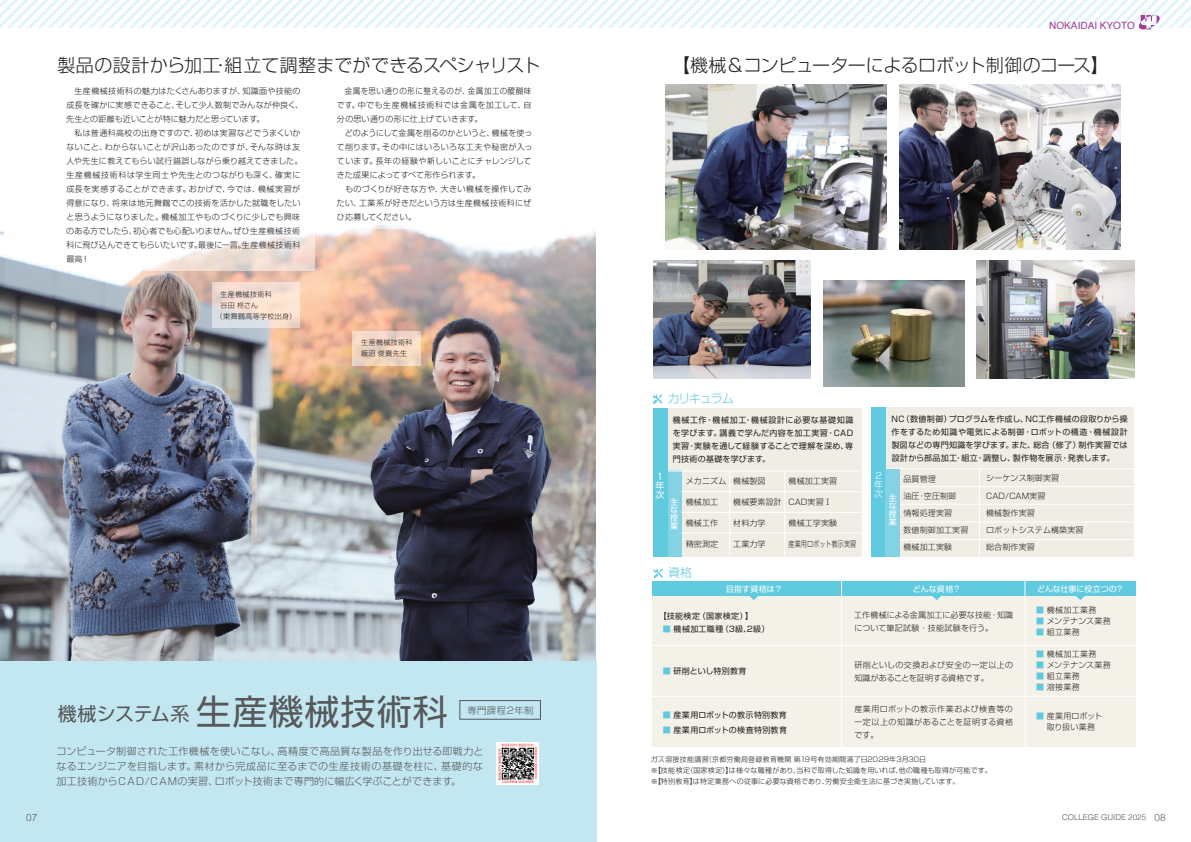
<style>
.page{position:relative;width:1191px;height:842px;background:#fff}
.page>*{position:absolute;margin:0;border:0;box-sizing:border-box;transform-origin:0 0}
.t1{font:19px "Shin Go Pro";letter-spacing:-.005em;color:#57585a}
.t2{font:300 18px "Shin Go Pro";letter-spacing:.01em;color:#231f20}
.t3{font:300 18px "Shin Go Pro";letter-spacing:-.01em;color:#231f20}
.t4{font:300 12px "Shin Go Pro";letter-spacing:-.09em;color:#60cadf}
.t5{font:300 10px/15px "Shin Go Pro";letter-spacing:.005em;color:#57585a;text-align:justify}
.t6{font:10px "Helvetica";color:#a23d93}
.t7{font:300 10px "Helvetica";color:#57585a}
.t8{font:300 9.4px "Shin Go Pro";letter-spacing:.045em;color:#57585a}
.t9{font:9px/8.9px "Shin Go Pro";color:#fff}
.t10{font:300 9px/8.9px "Shin Go Pro";color:#fff}
.t11{font:300 8px/14px "Shin Go Pro";letter-spacing:.02em;color:#231f20}
.t12{font:8px/13px "Shin Go Pro";letter-spacing:.035em;color:#231f20;text-align:justify}
.t13{font:300 8px/14px "Shin Go Pro";letter-spacing:.02em;color:#231f20;scale:.94 1}
.t14{font:8px/8px "Shin Go Pro";letter-spacing:.005em;color:#fff;text-align:justify}
.t15{font:300 8px "Helvetica";color:#57585a}
.t16{font:300 8px "Shin Go Pro";letter-spacing:.02em;color:#231f20;scale:.76 1}
.t17{font:8px "Shin Go Pro";letter-spacing:-.015em;color:#fff}
.t18{font:300 7px/11px "Shin Go Pro";letter-spacing:.035em;color:#231f20}
.t19{font:300 7px/11px "Shin Go Pro";letter-spacing:.06em;color:#231f20}
.s1{font-size:35px}
.s2{color:#60cadf}
.s3{font-size:10px}
</style>
<div class="page">
<svg style="left:0;top:0;width:1191px;height:27px"></svg>
<img style="left:0;top:229px;width:595px;height:432px">
<div style="left:0;top:661px;width:596px;height:181px;background:#c2e7f1"></div>
<img style="left:666px;top:84px;width:220px;height:166px">
<img style="left:899px;top:84px;width:221px;height:166px">
<img style="left:653px;top:260px;width:157px;height:118px">
<img style="left:976px;top:260px;width:158px;height:118px">
<img style="left:824px;top:281px;width:140px;height:105px">
<div style="left:58px;top:78px;width:256px;height:193px;background:#fff"></div>
<div style="left:497px;top:742px;width:42px;height:43px;background:linear-gradient(to bottom,#fffdfd,#fffefe)"></div>
<svg style="left:498px;top:744px;width:39px;height:39px;background:#9d8d8d"></svg>
<div style="left:460px;top:700px;width:80px;height:19px;border:1px solid #57585a"></div>
<div style="left:652px;top:583px;width:484px;height:164px;background:#f4f2e8"></div>
<div style="left:652px;top:582px;width:484px;height:14px;background:#60cadf"></div>
<hr style="left:841px;top:575px;width:1px;height:177px;background:#fff">
<hr style="left:1024px;top:575px;width:1px;height:177px;background:#fff">
<hr style="left:646px;top:645px;width:508px;height:1px;background:#fff">
<hr style="left:646px;top:696px;width:508px;height:1px;background:#fff">
<svg style="left:749px;top:596px;width:9px;height:4px"></svg>
<svg style="left:932px;top:596px;width:9px;height:4px"></svg>
<div style="left:871px;top:407px;width:263px;height:150px;background:#f0eee4"></div>
<div style="left:653px;top:408px;width:208px;height:149px;background:#f0eee4"></div>
<div style="left:667px;top:471px;width:14px;height:86px;background:#84d3e5"></div>
<hr style="left:653px;top:471px;width:208px;height:1px;background:#fff">
<hr style="left:681px;top:491px;width:180px;height:1px;background:#fff">
<hr style="left:681px;top:512px;width:180px;height:1px;background:#fff">
<hr style="left:681px;top:533px;width:180px;height:1px;background:#fff">
<hr style="left:784px;top:471px;width:1px;height:91px;background:#fff">
<hr style="left:729px;top:471px;width:1px;height:91px;background:#fff">
<hr style="left:900px;top:486px;width:234px;height:1px;background:#fff">
<hr style="left:900px;top:504px;width:234px;height:1px;background:#fff">
<hr style="left:900px;top:522px;width:234px;height:1px;background:#fff">
<hr style="left:900px;top:539px;width:234px;height:1px;background:#fff">
<hr style="left:871px;top:468px;width:263px;height:1px;background:#fff">
<hr style="left:979px;top:469px;width:1px;height:92px;background:#fff">
<div style="left:653px;top:409px;width:14px;height:148px;background:#60cadf"></div>
<div style="left:871px;top:407px;width:15px;height:150px;background:#60cadf"></div>
<svg style="left:1076px;top:596px;width:9px;height:4px"></svg>
<svg style="left:653px;top:394px;width:9px;height:10px"></svg>
<svg style="left:653px;top:568px;width:10px;height:10px"></svg>
<div style="left:886px;top:469px;width:14px;height:88px;background:#84d3e5"></div>
<svg style="left:212px;top:282px;width:87px;height:46px;background:#efded5"></svg>
<svg style="left:352px;top:331px;width:68px;height:34px;background:#f0d5c2"></svg>
<svg style="left:1138px;top:15px;width:21px;height:14px"></svg>
<h2 class="t2" style="left:57px;top:50px;width:484px">製品の設計から加工･組立て調整までができるスペシャリスト</h2>
<p class="t11" style="left:66px;top:83px;width:238px">　生産機械技術科の魅力はたくさんありますが、知識面や技能の成長を確かに実感できること、そして少人数制でみんなが仲良く、先生との距離も近いことが特に魅力だと思っています。<br>　私は普通科高校の出身ですので、初めは実習などでうまくいかないこと、わからないことが沢山あったのですが、そんな時は友人や先生に教えてもらい試行錯誤しながら乗り越えてきました。生産機械技術科は学生同士や先生とのつながりも深く、確実に成長を実感することができます。おかげで、今では、機械実習が得意になり、将来は地元舞鶴でこの技術を活かした就職をしたいと思うようになりました。機械加工やものづくりに少しでも興味のある方でしたら、初心者でも心配いりません。ぜひ生産機械技術科に飛び込んできてもらいたいです｡最後に一言｡生産機械技術科最高！</p>
<p class="t19" style="left:220px;top:288px;width:60px">生産機械技術科　</p>
<p class="t18" style="left:220px;top:299px;width:39px">谷田 柊さん</p>
<p class="t18" style="left:216px;top:310px;width:81px">（東舞鶴高等学校出身）</p>
<p class="t13" style="left:337px;top:83px;width:209px">　金属を思い通りの形に整えるのが、金属加工の醍醐味です。中でも生産機械技術科では金属を加工して、自分の思い通りの形に仕上げていきます。<br>　どのようにして金属を削るのかというと、機械を使って削ります。その中にはいろいろな工夫や秘密が入っています。長年の経験や新しいことにチャレンジしてきた成果によってすべて形作られます。<br>　ものづくりが好きな方や、大きい機械を操作してみたい、工業系が好きだという方は生産機械技術科にぜひ応募してください。</p>
<p class="t19" style="left:361px;top:336px;width:60px">生産機械技術科　飯沼 俊貴先生</p>
<h1 class="t1" style="left:58px;top:698px;width:391px">機械システム系<span class="s1">生産機械技術科</span></h1>
<p class="t8" style="left:467px;top:703px;width:68px">専門課程2年制</p>
<p class="t5" style="left:57px;top:742px;width:428px">コンピュータ制御された工作機械を使いこなし、高精度で高品質な製品を作り出せる即戦力となるエンジニアを目指します。素材から完成品に至るまでの生産技術の基礎を柱に、基礎的な加工技術からＣＡＤ/ＣＡＭの実習、ロボット技術まで専門的に幅広く学ぶことができます。</p>
<p class="t6" style="left:1049px;top:18px;width:87px">NOKAIDAI KYOTO</p>
<h2 class="t3" style="left:672px;top:50px;width:438px">【機械＆コンピューターによるロボット制御のコース】</h2>
<h3 class="t4" style="left:668px;top:388px;width:68px">カリキュラム</h3>
<p class="t12" style="left:673px;top:413px;width:182px">機械工作・機械加工・機械設計に必要な基礎知識を学びます。講義で学んだ内容を加工実習・CAD実習・実験を通して経験することで理解を深め、専門技術の基礎を学びます。</p>
<p class="t12" style="left:891px;top:411px;width:238px">NC（数値制御）プログラムを作成し、NC工作機械の段取りから操作をするため知識や電気による制御・ロボットの構造・機械設計製図などの専門知識を学びます。また、総合（修了）制作実習では設計から部品加工・組立・調整し、製作物を展示・発表します。</p>
<p class="t9" style="left:655px;top:471px;width:10px">１年次</p>
<p class="t14" style="left:670px;top:497px;width:9px">主な授業</p>
<p class="t11" style="left:686px;top:473px;width:42px">メカニズム</p>
<p class="t11" style="left:686px;top:494px;width:34px">機械加工</p>
<p class="t11" style="left:686px;top:515px;width:34px">機械工作</p>
<p class="t11" style="left:686px;top:536px;width:34px">精密測定</p>
<p class="t11" style="left:733px;top:473px;width:34px">機械製図</p>
<p class="t11" style="left:733px;top:494px;width:50px">機械要素設計</p>
<p class="t11" style="left:733px;top:515px;width:34px">材料力学</p>
<p class="t11" style="left:733px;top:536px;width:34px">工業力学</p>
<p class="t11" style="left:788px;top:473px;width:50px">機械加工実習</p>
<p class="t11" style="left:788px;top:494px;width:45px">CAD実習Ⅰ</p>
<p class="t11" style="left:788px;top:515px;width:50px">機械工学実験</p>
<p class="t16" style="left:788px;top:538px;width:91px">産業用ロボット教示実習</p>
<h3 class="t4" style="left:668px;top:563px;width:26px">資格</h3>
<p class="t10" style="left:874px;top:470px;width:10px">２年次</p>
<p class="t11" style="left:903px;top:470px;width:66px;line-height:17px">品質管理<br>油圧・空圧制御<br>情報処理実習<br>数値制御加工実習機械加工実験</p>
<p class="t11" style="left:986px;top:469px;width:99px;line-height:17.2px">シーケンス制御実習<br>CAD/CAM実習<br>機械製作実習<br>ロボットシステム構築実習総合制作実習</p>
<p class="t14" style="left:889px;top:493px;width:9px">主な授業</p>
<p class="t14" style="left:726px;top:584px;width:58px">目指す資格は？</p>
<p class="t14" style="left:912px;top:584px;width:50px">どんな資格？</p>
<p class="t12" style="left:658px;top:609px;width:96px">【技能検定（国家検定）】</p>
<p class="t12" style="left:663px;top:622px;width:108px"><span class="s2">■</span> 機械加工職種（3級､2級）</p>
<p class="t12" style="left:663px;top:663px;width:85px"><span class="s2">■</span> 研削といし特別教育</p>
<p class="t12" style="left:663px;top:707px;width:125px"><span class="s2">■</span> 産業用ロボットの教示特別教育</p>
<p class="t12" style="left:663px;top:722px;width:125px"><span class="s2">■</span> 産業用ロボットの検査特別教育</p>
<p class="t11" style="left:854px;top:607px;width:160px;line-height:13px">工作機械による金属加工に必要な技能・知識について筆記試験・技能試験を行う。</p>
<p class="t11" style="left:854px;top:658px;width:160px;line-height:13px">研削といしの交換および安全の一定以上の知識があることを証明する資格です。</p>
<p class="t11" style="left:854px;top:701px;width:160px;line-height:13px;text-align:justify">産業用ロボットの教示作業および検査等の一定以上の知識があることを証明する資格です。</p>
<p class="t18" style="left:651px;top:753px;width:342px">ガス溶接技能講習（京都労働局登録教育機関 第19号有効期間満了日2029年3月30日<br>※【技能検定（国家検定）】は様々な職種があり、当科で取得した知識を用いれば、他の職種も取得が可能です。※【特別教育】は特定業務への従事に必要な資格であり、労働安全衛生法に基づき実施しています。</p>
<p class="t17" style="left:1037px;top:582px;width:88px">どんな仕事に役立つの？</p>
<p class="t11" style="left:1036px;top:602px;width:62px"><span class="s2">■</span> 機械加工業務</p>
<p class="t11" style="left:1036px;top:613px;width:76px"><span class="s2">■</span> メンテナンス業務</p>
<p class="t11" style="left:1036px;top:624px;width:45px"><span class="s2">■</span> 組立業務</p>
<p class="t11" style="left:1036px;top:646px;width:62px"><span class="s2">■</span> 機械加工業務</p>
<p class="t11" style="left:1036px;top:657px;width:76px"><span class="s2">■</span> メンテナンス業務</p>
<p class="t11" style="left:1036px;top:668px;width:45px"><span class="s2">■</span> 組立業務</p>
<p class="t11" style="left:1036px;top:679px;width:45px"><span class="s2">■</span> 溶接業務</p>
<p class="t11" style="left:1036px;top:709px;width:68px;line-height:11px"><span class="s2">■</span> 産業用ロボット　 取り扱い業務</p>
<p class="t7" style="left:26px;top:808px;width:13px">07</p>
<p class="t15" style="left:1062px;top:810px;width:105px">COLLEGE GUIDE 2025 <span class="s3">08</span></p>
</div>
